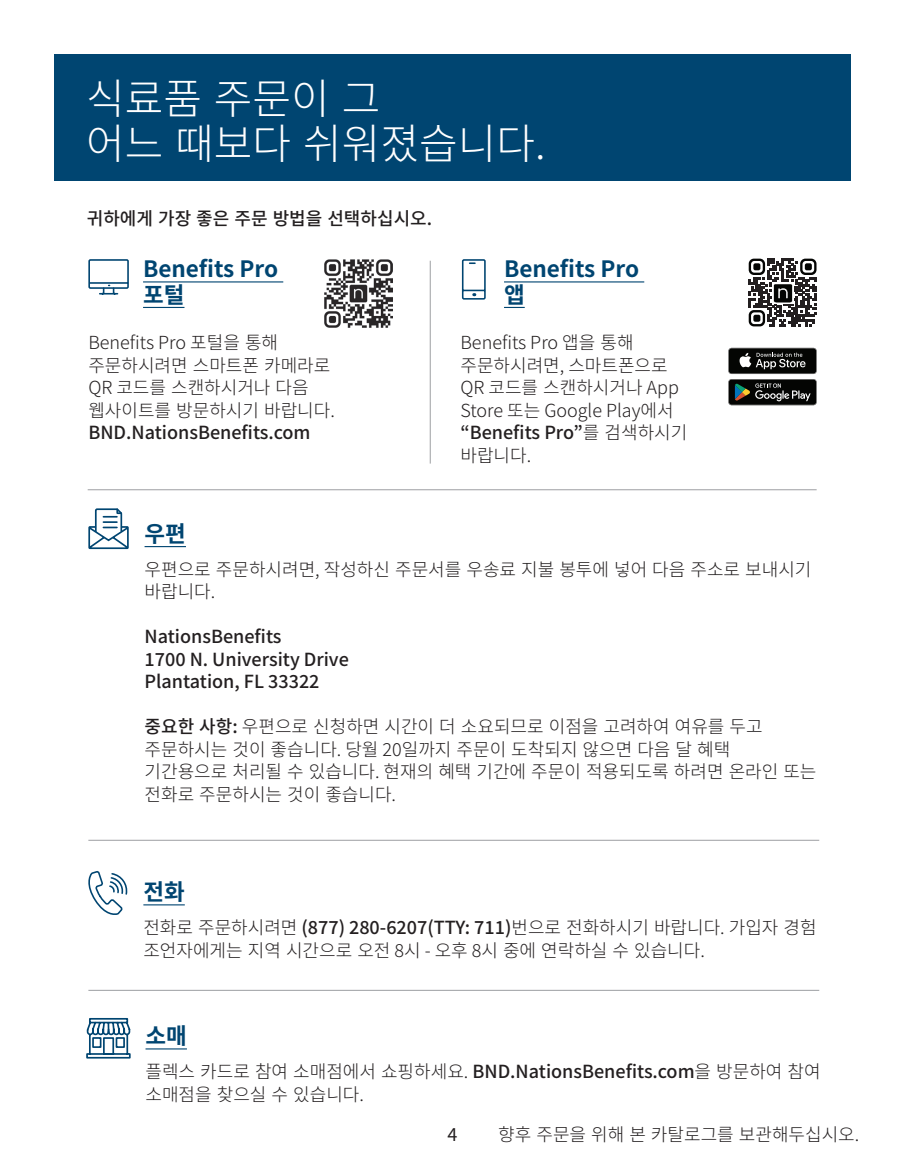
<style>
.page{position:relative;width:905px;height:1175px;background:#fff}
.page>*{position:absolute;margin:0;border:0;box-sizing:border-box;transform-origin:0 0}
.t1{font:300 42px/45px "Noto Sans CJ Kkr";color:#fff}
.t2{font:700 22.5px/25.5px "Noto Sans CJ Kkr";color:#004571}
.t3{font:300 18px/22.5px "Noto Sans CJ Kkr";color:#231f20}
.t4{font:500 18px/22.5px "Noto Sans CJ Kkr";color:#231f20}
.t5{font:18px "Noto Sans CJ Kkr";color:#231f20}
.s1{font-weight:500}
</style>
<div class="page">
<div style="left:54px;top:54px;width:796px;height:126px;background:#004571"></div>
<img style="left:324px;top:259px;width:69px;height:68px">
<svg style="left:728px;top:348px;width:88px;height:57px;background:#3e403d"></svg>
<hr style="left:504px;top:281px;width:140px;height:1px;background:#004571">
<svg style="left:504px;top:307px;width:20px;height:1px"></svg>
<hr style="left:144px;top:546px;width:42px;height:1px;background:#004571">
<svg style="left:748px;top:258px;width:68px;height:68px;fill:#231f20"></svg>
<svg style="left:748px;top:259px;width:17px;height:16px"></svg>
<div style="left:753px;top:263px;width:7px;height:7px;background:#040503;border-radius:2px"></div>
<svg style="left:800px;top:259px;width:16px;height:16px"></svg>
<div style="left:804px;top:263px;width:7px;height:7px;background:#040503;border-radius:2px"></div>
<svg style="left:748px;top:310px;width:17px;height:16px"></svg>
<div style="left:753px;top:315px;width:7px;height:7px;background:#040503;border-radius:2px"></div>
<img style="left:772px;top:282px;width:21px;height:21px">
<hr style="left:88px;top:840px;width:731px;height:1px;background:#9d9fa2">
<hr style="left:88px;top:489px;width:728px;height:1px;background:#9d9fa2">
<hr style="left:430px;top:261px;width:1px;height:202px;background:#9d9fa2">
<svg style="left:88px;top:259px;width:41px;height:36px"></svg>
<svg style="left:461px;top:259px;width:25px;height:41px"></svg>
<svg style="left:88px;top:508px;width:41px;height:42px"></svg>
<hr style="left:143px;top:904px;width:42px;height:1px;background:#004571">
<svg style="left:88px;top:871px;width:40px;height:44px"></svg>
<hr style="left:143px;top:281px;width:140px;height:1px;background:#004571">
<hr style="left:143px;top:307px;width:41px;height:1px;background:#004571">
<hr style="left:88px;top:990px;width:731px;height:1px;background:#9d9fa2">
<hr style="left:145px;top:1048px;width:42px;height:1px;background:#004571">
<svg style="left:86px;top:1018px;width:45px;height:41px"></svg>
<h2 class="t1" style="left:86px;top:77px;width:461px">식료품 주문이 그<br>어느 때보다 쉬워졌습니다.</h2>
<p class="t4" style="left:87px;top:207px;width:347px">귀하에게 가장 좋은 주문 방법을 선택하십시오.</p>
<h3 class="t2" style="left:143px;top:257px;width:137px">Benefits Pro 포털</h3>
<p class="t3" style="left:88px;top:332px;width:248px">Benefits Pro 포털을 통해 주문하시려면 스마트폰 카메라로<br>QR 코드를 스캔하시거나 다음 웹사이트를 방문하시기 바랍니다.<br><span class="s1">BND.NationsBenefits.com</span></p>
<h3 class="t2" style="left:504px;top:257px;width:137px">Benefits Pro 앱</h3>
<p class="t3" style="left:460px;top:332px;width:228px">Benefits Pro 앱을 통해 주문하시려면, 스마트폰으로<br>QR 코드를 스캔하시거나 App<br>Store 또는 Google Play에서 <span class="s1">“Benefits Pro”</span>를 검색하시기 바랍니다.</p>
<h3 class="t2" style="left:144px;top:521px;width:43px">우편</h3>
<p class="t3" style="left:144px;top:558px;width:668px">우편으로 주문하시려면, 작성하신 주문서를 우송료 지불 봉투에 넣어 다음 주소로 보내시기 바랍니다.</p>
<p class="t4" style="left:144px;top:626px;width:206px">NationsBenefits<br>1700 N. University Drive<br>Plantation, FL 33322</p>
<p class="t3" style="left:144px;top:716px;width:673px"><span class="s1">중요한 사항:</span> 우편으로 신청하면 시간이 더 소요되므로 이점을 고려하여 여유를 두고 주문하시는 것이 좋습니다. 당월 20일까지 주문이 도착되지 않으면 다음 달 혜택 기간용으로 처리될 수 있습니다. 현재의 혜택 기간에 주문이 적용되도록 하려면 온라인 또는 전화로 주문하시는 것이 좋습니다.</p>
<h3 class="t2" style="left:143px;top:879px;width:43px">전화</h3>
<p class="t3" style="left:143px;top:916px;width:674px">전화로 주문하시려면 <span class="s1">(877) 280-6207(TTY: 711)</span>번으로 전화하시기 바랍니다. 가입자 경험 조언자에게는 지역 시간으로 오전 8시 - 오후 8시 중에 연락하실 수 있습니다.</p>
<h3 class="t2" style="left:145px;top:1023px;width:43px">소매</h3>
<p class="t3" style="left:145px;top:1060px;width:676px">플렉스 카드로 참여 소매점에서 쇼핑하세요. <span class="s1">BND.NationsBenefits.com</span>을 방문하여 참여 소매점을 찾으실 수 있습니다.</p>
<p class="t5" style="left:447px;top:1124px;width:11px">4</p>
<p class="t3" style="left:498px;top:1123px;width:362px">향후 주문을 위해 본 카탈로그를 보관해두십시오.</p>
</div>
